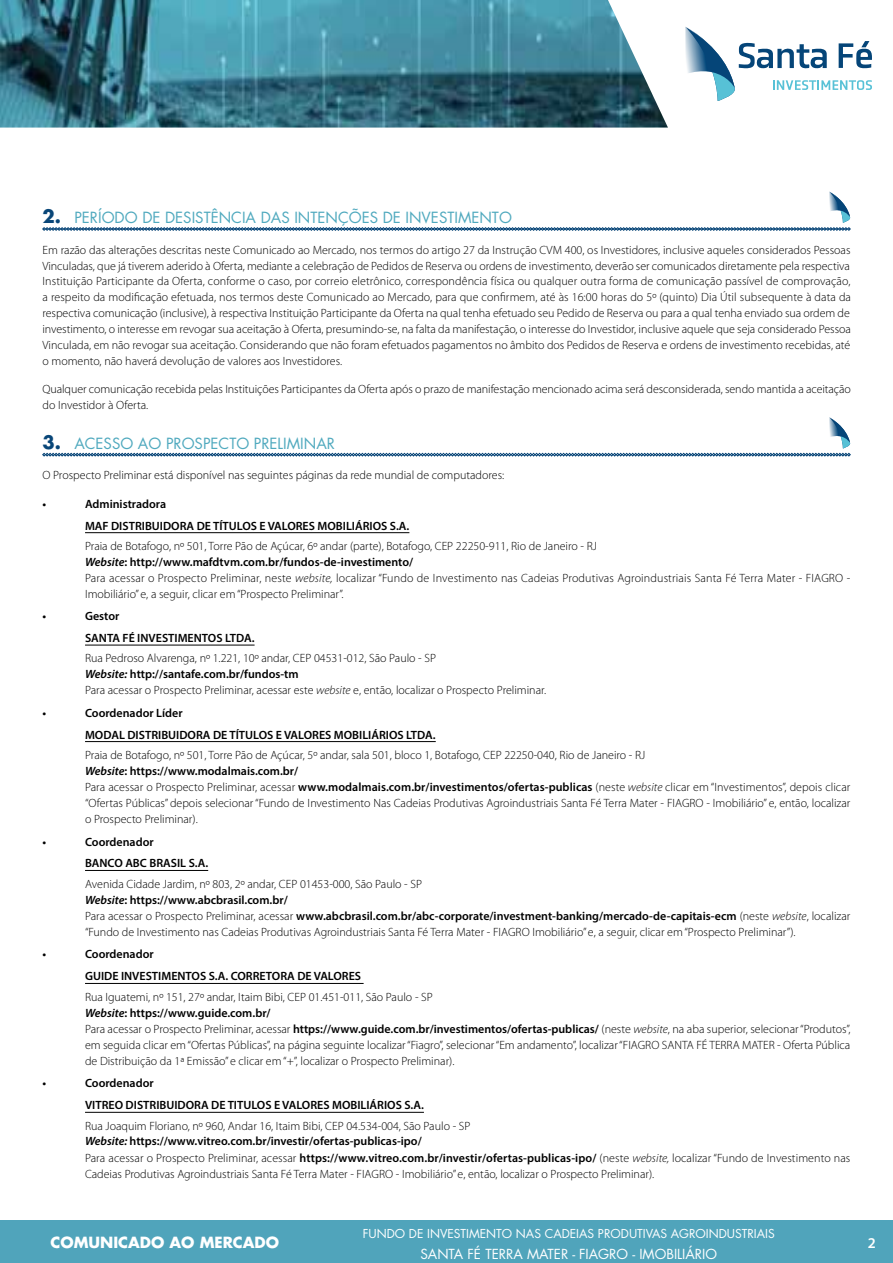
<style>
.page{position:relative;width:893px;height:1263px;background:#fff}
.page>*{position:absolute;margin:0;border:0;box-sizing:border-box;transform-origin:0 0}
.t1{font:15px "Futura Std";color:#4fa9be}
.t2{font:700 15px "Futura Std";color:#fff}
.t3{font:600 15px "Myriad Pro";color:#fff}
.t4{font:13.5px "Futura Std";color:#fff}
.t5{font:300 12px/16px "Myriad Pro";color:#000}
.t6{font:600 12px/21.9px "Myriad Pro";color:#000}
.t7{font:12px "Futura Std";color:#fff}
.s1{font-weight:700;font-size:18px;color:#094678}
.s2{font-weight:600;font-style:italic}
.s3{font-weight:600}
.s4{font-style:italic}
</style>
<div class="page">
<div style="left:0;top:1220px;width:893px;height:43px;background:#50a4bb"></div>
<img style="left:0;top:0;width:668px;height:128px">
<svg style="left:685px;top:27px;width:187px;height:74px"></svg>
<hr style="left:85px;top:532px;width:324px;height:1px;background:#000">
<hr style="left:85px;top:645px;width:170px;height:1px;background:#000">
<hr style="left:85px;top:741px;width:351px;height:1px;background:#000">
<hr style="left:85px;top:870px;width:123px;height:1px;background:#000">
<hr style="left:85px;top:983px;width:279px;height:1px;background:#000">
<hr style="left:85px;top:1112px;width:339px;height:1px;background:#000">
<svg style="left:42px;top:192px;width:809px;height:39px"></svg>
<svg style="left:42px;top:417px;width:809px;height:39px"></svg>
<p class="t1" style="left:43px;top:208px;width:471px"><span class="s1">2.</span> PERÍODO DE DESISTÊNCIA DAS INTENÇÕES DE INVESTIMENTO</p>
<p class="t5" style="left:43px;top:242px;width:810px;text-align:justify">Em razão das alterações descritas neste Comunicado ao Mercado, nos termos do artigo 27 da Instrução CVM 400, os Investidores, inclusive aqueles considerados Pessoas Vinculadas, que já tiverem aderido à Oferta, mediante a celebração de Pedidos de Reserva ou ordens de investimento, deverão ser comunicados diretamente pela respectiva Instituição Participante da Oferta, conforme o caso, por correio eletrônico, correspondência física ou qualquer outra forma de comunicação passível de comprovação, a respeito da modificação efetuada, nos termos deste Comunicado ao Mercado, para que confirmem, até às 16:00 horas do 5º (quinto) Dia Útil subsequente à data da respectiva comunicação (inclusive), à respectiva Instituição Participante da Oferta na qual tenha efetuado seu Pedido de Reserva ou para a qual tenha enviado sua ordem de investimento, o interesse em revogar sua aceitação à Oferta, presumindo-se, na falta da manifestação, o interesse do Investidor, inclusive aquele que seja considerado Pessoa Vinculada, em não revogar sua aceitação. Considerando que não foram efetuados pagamentos no âmbito dos Pedidos de Reserva e ordens de investimento recebidas, até o momento, não haverá devolução de valores aos Investidores.</p>
<p class="t5" style="left:43px;top:381px;width:810px">Qualquer comunicação recebida pelas Instituições Participantes da Oferta após o prazo de manifestação mencionado acima será desconsiderada, sendo mantida a aceitação do Investidor à Oferta.</p>
<p class="t1" style="left:43px;top:434px;width:294px"><span class="s1">3.</span> ACESSO AO PROSPECTO PRELIMINAR</p>
<p class="t5" style="left:43px;top:467px;width:463px">O Prospecto Preliminar está disponível nas seguintes páginas da rede mundial de computadores:</p>
<p class="t6" style="left:43px;top:492px;width:5px">•</p>
<p class="t6" style="left:85px;top:492px;width:326px">Administradora<br>MAF DISTRIBUIDORA DE TÍTULOS E VALORES MOBILIÁRIOS S.A.</p>
<p class="t5" style="left:85px;top:538px;width:767px">Praia de Botafogo, nº 501, Torre Pão de Açúcar, 6º andar (parte), Botafogo, CEP 22250-911, Rio de Janeiro - RJ<br><span class="s2">Website</span><span class="s3">: http://www.mafdtvm.com.br/fundos-de-investimento/<br></span>Para acessar o Prospecto Preliminar, neste <span class="s4">website,</span> localizar “Fundo de Investimento nas Cadeias Produtivas Agroindustriais Santa Fé Terra Mater - FIAGRO - Imobiliário” e, a seguir, clicar em “Prospecto Preliminar”.</p>
<p class="t6" style="left:43px;top:605px;width:5px">•</p>
<p class="t6" style="left:85px;top:605px;width:171px">Gestor<br>SANTA FÉ INVESTIMENTOS LTDA.</p>
<p class="t5" style="left:85px;top:651px;width:463px">Rua Pedroso Alvarenga, nº 1.221, 10º andar, CEP 04531-012, São Paulo - SP<br><span class="s2">Website:</span> <span class="s3">http://santafe.com.br/fundos-tm<br></span>Para acessar o Prospecto Preliminar, acessar este <span class="s4">website</span> e, então, localizar o Prospecto Preliminar.</p>
<p class="t6" style="left:43px;top:701px;width:5px">•</p>
<p class="t6" style="left:85px;top:701px;width:352px">Coordenador Líder<br>MODAL DISTRIBUIDORA DE TÍTULOS E VALORES MOBILIÁRIOS LTDA.</p>
<p class="t5" style="left:85px;top:747px;width:767px">Praia de Botafogo, nº 501, Torre Pão de Açúcar, 5º andar, sala 501, bloco 1, Botafogo, CEP 22250-040, Rio de Janeiro - RJ<br><span class="s2">Website</span><span class="s3">: https://www.modalmais.com.br/<br></span>Para acessar o Prospecto Preliminar, acessar <span class="s3">www.modalmais.com.br/investimentos/ofertas-publicas</span> (neste <span class="s4">website</span> clicar em “Investimentos”, depois clicar “Ofertas Públicas” depois selecionar “Fundo de Investimento Nas Cadeias Produtivas Agroindustriais Santa Fé Terra Mater - FIAGRO - Imobiliário” e, então, localizar o Prospecto Preliminar).</p>
<p class="t6" style="left:43px;top:830px;width:5px">•</p>
<p class="t6" style="left:85px;top:830px;width:125px">Coordenador<br>BANCO ABC BRASIL S.A.</p>
<p class="t5" style="left:85px;top:876px;width:767px">Avenida Cidade Jardim, nº 803, 2º andar, CEP 01453-000, São Paulo - SP<br><span class="s2">Website</span><span class="s3">: https://www.abcbrasil.com.br/<br></span>Para acessar o Prospecto Preliminar, acessar <span class="s3">www.abcbrasil.com.br/abc-corporate/investment-banking/mercado-de-capitais-ecm</span> (neste <span class="s4">website</span>, localizar “Fundo de Investimento nas Cadeias Produtivas Agroindustriais Santa Fé Terra Mater - FIAGRO Imobiliário” e, a seguir, clicar em “Prospecto Preliminar”).</p>
<p class="t6" style="left:43px;top:943px;width:5px">•</p>
<p class="t6" style="left:85px;top:943px;width:278px">Coordenador<br>GUIDE INVESTIMENTOS S.A. CORRETORA DE VALORES</p>
<p class="t5" style="left:85px;top:989px;width:767px">Rua Iguatemi, nº 151, 27º andar, Itaim Bibi, CEP 01.451-011, São Paulo - SP<br><span class="s2">Website</span><span class="s3">: https://www.guide.com.br/<br></span>Para acessar o Prospecto Preliminar, acessar <span class="s3">https://www.guide.com.br/investimentos/ofertas-publicas/</span> (neste <span class="s4">website</span>, na aba superior, selecionar “Produtos”, em seguida clicar em “Ofertas Públicas”, na página seguinte localizar “Fiagro”, selecionar “Em andamento”, localizar “FIAGRO SANTA FÉ TERRA MATER - Oferta Pública de Distribuição da 1ª Emissão” e clicar em “+”, localizar o Prospecto Preliminar).</p>
<p class="t6" style="left:43px;top:1072px;width:5px">•</p>
<p class="t6" style="left:85px;top:1072px;width:340px">Coordenador<br>VITREO DISTRIBUIDORA DE TITULOS E VALORES MOBILIÁRIOS S.A.</p>
<p class="t5" style="left:85px;top:1118px;width:767px">Rua Joaquim Floriano, nº 960, Andar 16, Itaim Bibi, CEP 04.534-004, São Paulo - SP<br><span class="s2">Website:</span> <span class="s3">https://www.vitreo.com.br/investir/ofertas-publicas-ipo/<br></span>Para acessar o Prospecto Preliminar, acessar <span class="s3">https://www.vitreo.com.br/investir/ofertas-publicas-ipo/</span> (neste <span class="s4">website,</span> localizar “Fundo de Investimento nas Cadeias Produtivas Agroindustriais Santa Fé Terra Mater - FIAGRO - Imobiliário” e, então, localizar o Prospecto Preliminar).</p>
<p class="t7" style="left:363px;top:1226px;width:414px">FUNDO DE INVESTIMENTO NAS CADEIAS PRODUTIVAS AGROINDUSTRIAIS</p>
<p class="t4" style="left:420px;top:1245px;width:298px">SANTA FÉ TERRA MATER - FIAGRO - IMOBILIÁRIO</p>
<p class="t2" style="left:51px;top:1233px;width:230px">COMUNICADO AO MERCADO</p>
<p class="t3" style="left:868px;top:1233px;width:10px">2</p>
</div>
